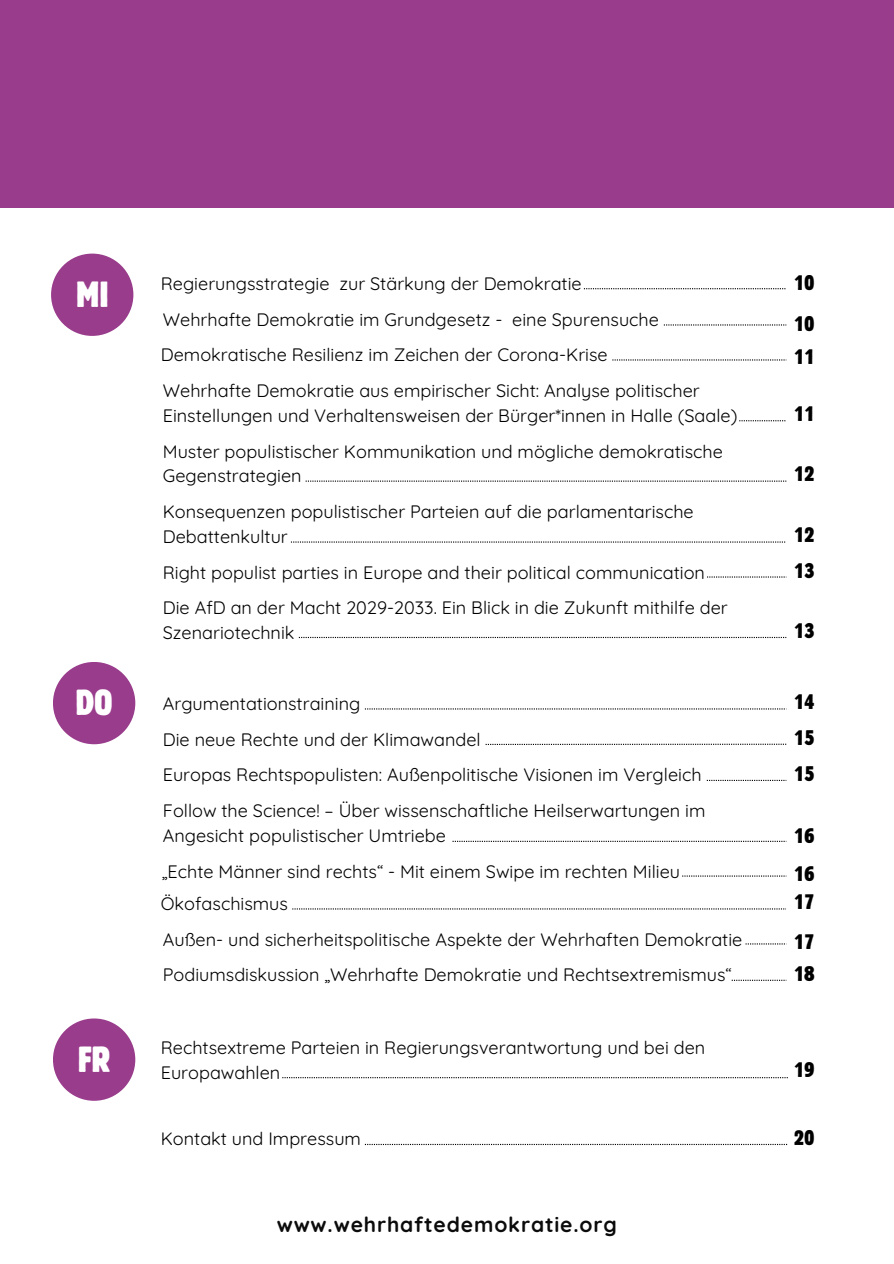
<style>
.page{position:relative;width:894px;height:1264px;background:#fff}
.page>*{position:absolute;margin:0;border:0;box-sizing:border-box;transform-origin:0 0}
.t1{font:condensed 36px "Block W1 G";color:#fff}
.t2{font:condensed 21px "Block W1 G";color:#000}
.t3{font:700 21px "Quicksand";letter-spacing:.04em;color:#0b0b0b}
.t4{font:18px/24.8px "Quicksand";color:#000}
</style>
<div class="page">
<div style="left:0;top:0;width:893px;height:208px;background:#993c8c"></div>
<div style="left:53px;top:662px;width:82px;height:82px;background:#993c8c;border-radius:50%"></div>
<div style="left:51px;top:253px;width:82px;height:83px;background:#993c8c;border-radius:50%"></div>
<svg style="left:583px;top:288px;width:202px;height:1px"></svg>
<svg style="left:663px;top:324px;width:123px;height:1px"></svg>
<svg style="left:612px;top:359px;width:174px;height:1px"></svg>
<svg style="left:739px;top:420px;width:46px;height:1px"></svg>
<svg style="left:305px;top:480px;width:481px;height:1px"></svg>
<svg style="left:291px;top:541px;width:494px;height:1px"></svg>
<svg style="left:707px;top:576px;width:79px;height:1px"></svg>
<svg style="left:299px;top:637px;width:487px;height:1px"></svg>
<svg style="left:365px;top:708px;width:420px;height:1px"></svg>
<svg style="left:485px;top:743px;width:301px;height:2px"></svg>
<svg style="left:452px;top:840px;width:334px;height:2px"></svg>
<svg style="left:745px;top:943px;width:40px;height:1px"></svg>
<svg style="left:731px;top:979px;width:55px;height:1px"></svg>
<svg style="left:292px;top:908px;width:493px;height:1px"></svg>
<svg style="left:706px;top:779px;width:80px;height:2px"></svg>
<svg style="left:365px;top:1143px;width:420px;height:1px"></svg>
<div style="left:53px;top:1018px;width:82px;height:82px;background:#993c8c;border-radius:50%"></div>
<svg style="left:282px;top:1077px;width:505px;height:1px"></svg>
<svg style="left:682px;top:875px;width:104px;height:1px"></svg>
<p class="t1" style="left:76px;top:271px;width:34px">MI</p>
<p class="t4" style="left:161px;top:271px;width:422px">Regierungsstrategie zur Stärkung der Demokratie</p>
<p class="t4" style="left:163px;top:307px;width:497px">Wehrhafte Demokratie im Grundgesetz - eine Spurensuche</p>
<p class="t4" style="left:161px;top:342px;width:448px">Demokratische Resilienz im Zeichen der Corona-Krise</p>
<p class="t4" style="left:163px;top:378px;width:576px">Wehrhafte Demokratie aus empirischer Sicht: Analyse politischer<br>Einstellungen und Verhaltensweisen der Bürger*innen in Halle (Saale)</p>
<p class="t4" style="left:163px;top:438px;width:561px">Muster populistischer Kommunikation und mögliche demokratische<br>Gegenstrategien</p>
<p class="t4" style="left:163px;top:499px;width:532px">Konsequenzen populistischer Parteien auf die parlamentarische<br>Debattenkultur</p>
<p class="t4" style="left:163px;top:559px;width:543px">Right populist parties in Europe and their political communication</p>
<p class="t4" style="left:163px;top:595px;width:566px">Die AfD an der Macht 2029-2033. Ein Blick in die Zukunft mithilfe der<br>Szenariotechnik</p>
<h1 class="t1" style="left:75px;top:679px;width:39px">DO</h1>
<p class="t4" style="left:163px;top:690px;width:199px">Argumentationstraining</p>
<p class="t4" style="left:163px;top:726px;width:319px">Die neue Rechte und der Klimawandel</p>
<p class="t4" style="left:163px;top:762px;width:540px">Europas Rechtspopulisten: Außenpolitische Visionen im Vergleich</p>
<p class="t4" style="left:163px;top:798px;width:544px">Follow the Science! – Über wissenschaftliche Heilserwartungen im<br>Angesicht populistischer Umtriebe</p>
<p class="t2" style="left:793px;top:269px;width:22px">10</p>
<p class="t2" style="left:793px;top:310px;width:22px">10</p>
<p class="t2" style="left:793px;top:343px;width:22px">11</p>
<p class="t2" style="left:793px;top:400px;width:22px">11</p>
<p class="t2" style="left:793px;top:460px;width:22px">12</p>
<p class="t2" style="left:793px;top:521px;width:22px">12</p>
<p class="t2" style="left:793px;top:557px;width:22px">13</p>
<p class="t2" style="left:793px;top:617px;width:22px">13</p>
<p class="t2" style="left:793px;top:688px;width:22px">14</p>
<p class="t2" style="left:793px;top:723px;width:22px">15</p>
<p class="t2" style="left:793px;top:760px;width:22px">15</p>
<p class="t2" style="left:793px;top:822px;width:22px">16</p>
<p class="t4" style="left:162px;top:858px;width:519px">„Echte Männer sind rechts“ - Mit einem Swipe im rechten Milieu</p>
<h2 class="t2" style="left:793px;top:859px;width:22px">16</h2>
<p class="t4" style="left:161px;top:890px;width:129px">Ökofaschismus</p>
<p class="t2" style="left:793px;top:887px;width:22px">17</p>
<p class="t2" style="left:793px;top:927px;width:22px">17</p>
<p class="t2" style="left:793px;top:959px;width:22px">18</p>
<p class="t4" style="left:163px;top:926px;width:581px">Außen- und sicherheitspolitische Aspekte der Wehrhaften Demokratie</p>
<p class="t4" style="left:163px;top:962px;width:570px">Podiumsdiskussion „Wehrhafte Demokratie und Rechtsextremismus“</p>
<h1 class="t1" style="left:78px;top:1036px;width:34px">FR</h1>
<p class="t4" style="left:161px;top:1034px;width:546px">Rechtsextreme Parteien in Regierungsverantwortung und bei den<br>Europawahlen</p>
<p class="t4" style="left:161px;top:1126px;width:202px">Kontakt und Impressum</p>
<h1 class="t3" style="left:276px;top:1210px;width:341px">www.wehrhaftedemokratie.org</h1>
<p class="t2" style="left:793px;top:1055px;width:22px">19</p>
<p class="t2" style="left:793px;top:1123px;width:22px">20</p>
</div>
